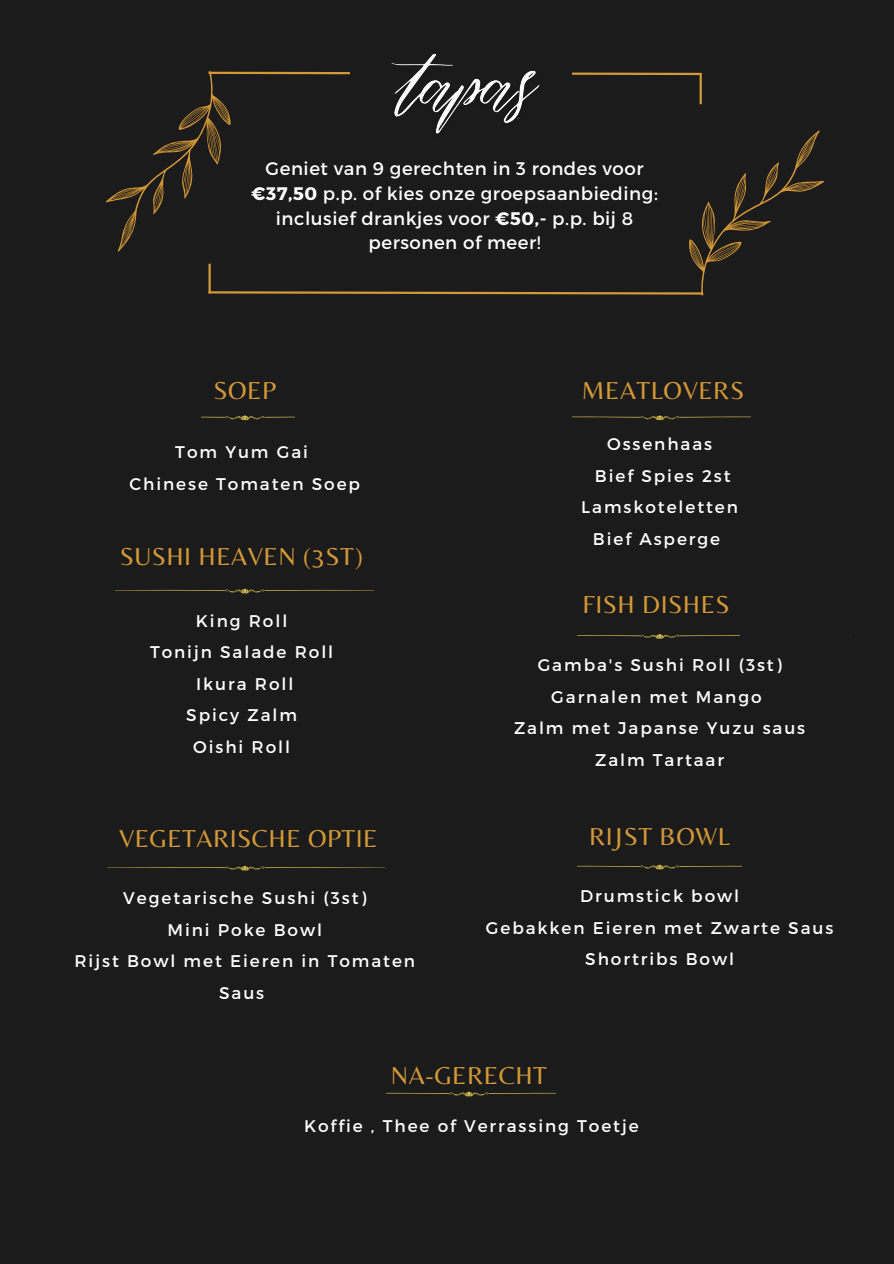
<style>
.page{position:relative;width:894px;height:1264px;background:#fff}
.page>*{position:absolute;margin:0;border:0;box-sizing:border-box;transform-origin:0 0}
.t1{font:25.5px "Belleza";letter-spacing:.02em;color:#d49837}
.t2{font:18.15px/24.8px "Montserrat";letter-spacing:.03em;color:#fff;text-align:center}
.t3{font:16.95px/31.5px "Montserrat";letter-spacing:.115em;color:#fff;text-align:center}
.s1{font-weight:700}
</style>
<div class="page">
<div style="left:0;top:0;width:893px;height:1263px;background:#1b1b1b"></div>
<svg style="left:106px;top:71px;width:718px;height:225px"></svg>
<hr style="left:208px;top:264px;width:3px;height:29px;background:#d49837">
<hr style="left:699px;top:74px;width:2px;height:30px;background:#d49837">
<div style="left:350px;top:46px;width:221px;height:100px;background:#1b1b1b"></div>
<img style="left:391px;top:53px;width:149px;height:81px">
<svg style="left:386px;top:1091px;width:170px;height:5px"></svg>
<svg style="left:572px;top:415px;width:179px;height:5px"></svg>
<svg style="left:201px;top:415px;width:94px;height:6px"></svg>
<svg style="left:115px;top:588px;width:736px;height:51px"></svg>
<svg style="left:107px;top:864px;width:635px;height:7px"></svg>
<div style="left:739px;top:592px;width:109px;height:52px;background:#1b1b1b"></div>
<div style="left:467px;top:594px;width:109px;height:53px;background:#1b1b1b"></div>
<div style="left:467px;top:828px;width:109px;height:53px;background:#1b1b1b"></div>
<p class="t2" style="left:251px;top:155px;width:408px">Geniet van 9 gerechten in 3 rondes voor <span class="s1">€37,50</span> p.p. of kies onze groepsaanbieding: inclusief drankjes voor <span class="s1">€50,-</span> p.p. bij 8 personen of meer!</p>
<p class="t1" style="left:213px;top:375px;width:64px">SOEP</p>
<p class="t3" style="left:175px;top:435px;width:134px">Tom Yum Gai</p>
<p class="t3" style="left:129px;top:467px;width:232px">Chinese Tomaten Soep</p>
<p class="t1" style="left:120px;top:541px;width:244px">SUSHI HEAVEN (3ST)</p>
<h2 class="t3" style="left:196px;top:604px;width:93px">King Roll</h2>
<h2 class="t3" style="left:150px;top:635px;width:185px">Tonijn Salade Roll</h2>
<p class="t3" style="left:196px;top:667px;width:99px">Ikura Roll</p>
<p class="t3" style="left:186px;top:698px;width:112px">Spicy Zalm</p>
<p class="t3" style="left:193px;top:730px;width:98px">Oishi Roll</p>
<p class="t1" style="left:119px;top:823px;width:260px">VEGETARISCHE OPTIE</p>
<p class="t3" style="left:123px;top:881px;width:244px">Vegetarische Sushi (3st)</p>
<p class="t3" style="left:167px;top:913px;width:156px">Mini Poke Bowl</p>
<h2 class="t3" style="left:74px;top:944px;width:342px">Rijst Bowl met Eieren in Tomaten<br>Saus</h2>
<p class="t1" style="left:581px;top:375px;width:164px">MEATLOVERS</p>
<h2 class="t3" style="left:607px;top:427px;width:107px">Ossenhaas</h2>
<p class="t3" style="left:594px;top:459px;width:137px">Bief Spies 2st</p>
<p class="t3" style="left:581px;top:490px;width:158px">Lamskoteletten</p>
<p class="t3" style="left:592px;top:522px;width:129px">Bief Asperge</p>
<p class="t1" style="left:582px;top:589px;width:148px">FISH DISHES</p>
<p class="t3" style="left:537px;top:648px;width:245px">Gamba's Sushi Roll (3st)</p>
<p class="t3" style="left:551px;top:680px;width:212px">Garnalen met Mango</p>
<p class="t3" style="left:514px;top:711px;width:292px">Zalm met Japanse Yuzu saus</p>
<p class="t3" style="left:595px;top:743px;width:130px">Zalm Tartaar</p>
<p class="t1" style="left:589px;top:821px;width:143px">RIJST BOWL</p>
<p class="t3" style="left:580px;top:879px;width:160px">Drumstick bowl</p>
<h2 class="t3" style="left:485px;top:911px;width:349px">Gebakken Eieren met Zwarte Saus</h2>
<h2 class="t3" style="left:585px;top:942px;width:150px">Shortribs Bowl</h2>
<p class="t1" style="left:391px;top:1060px;width:157px">NA-GERECHT</p>
<p class="t3" style="left:304px;top:1109px;width:336px">Koffie , Thee of Verrassing Toetje</p>
</div>
